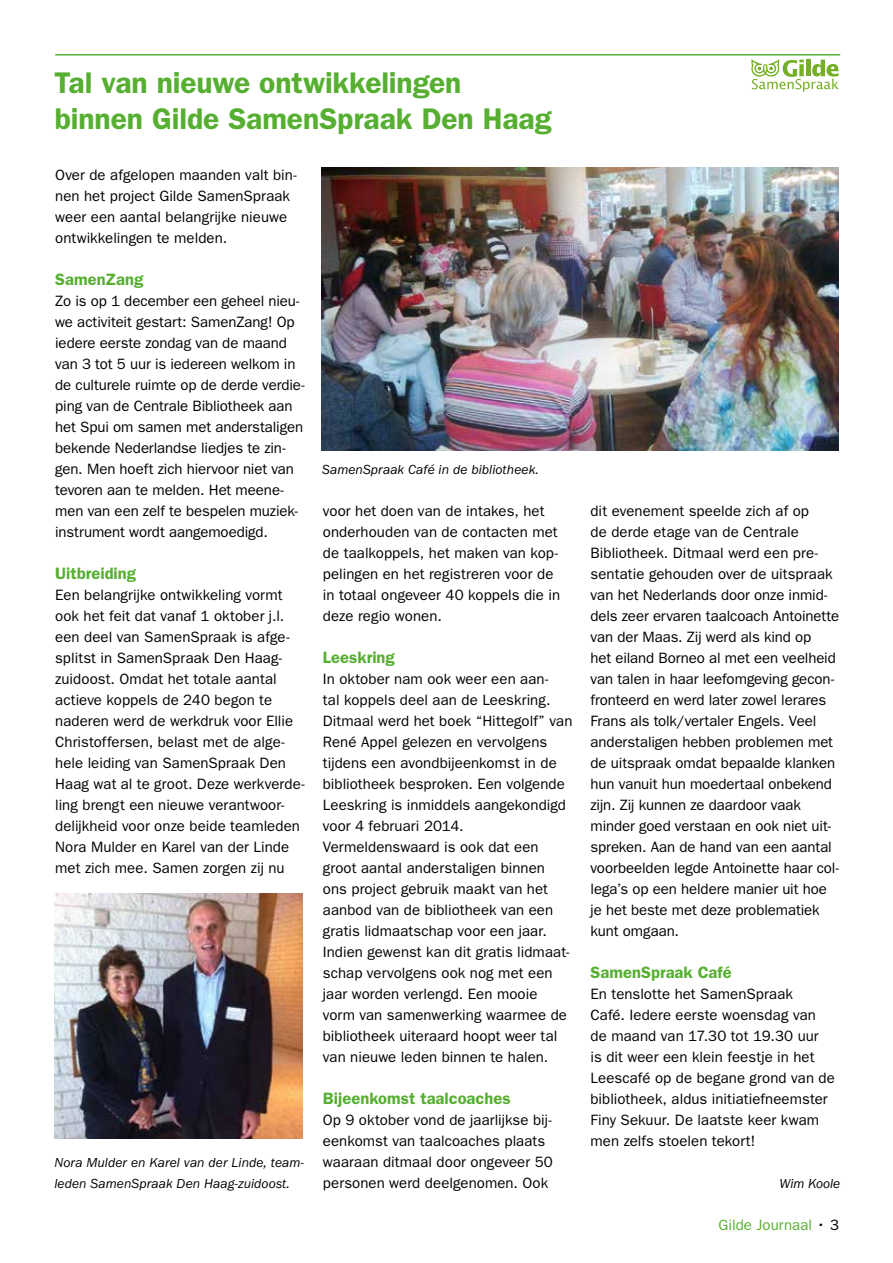
<style>
.page{position:relative;width:893px;height:1263px;background:#fff}
.page>*{position:absolute;margin:0;border:0;box-sizing:border-box;transform-origin:0 0}
.t1{font:600 30px/36px "ITC Franklin Gothic Std";letter-spacing:-.005em;color:#56af31}
.t2{font:600 16.5px "ITC Franklin Gothic Std";color:#56af31}
.t3{font:15px/21px "ITC Franklin Gothic Std";color:#000}
.t4{font:15px "ITC Franklin Gothic Std";letter-spacing:.005em;color:#56af31}
.t5{font:italic 13.5px/21px "ITC Franklin Gothic Std";letter-spacing:.005em;color:#000}
.s1{color:#000}
</style>
<div class="page">
<img style="left:54px;top:893px;width:248px;height:245px">
<img style="left:322px;top:167px;width:516px;height:284px">
<svg style="left:751px;top:59px;width:88px;height:33px"></svg>
<hr style="left:55px;top:54px;width:785px;height:2px;background:#56af31">
<h1 class="t1" style="left:55px;top:65px;width:498px">Tal van nieuwe ontwikkelingen binnen Gilde SamenSpraak Den Haag</h1>
<p class="t3" style="left:55px;top:165px;width:243px">Over de afgelopen maanden valt bin&shy;nen het project Gilde SamenSpraak weer een aantal belangrijke nieuwe ontwikkelingen te melden.</p>
<p class="t2" style="left:55px;top:270px;width:90px">SamenZang</p>
<p class="t3" style="left:55px;top:291px;width:251px">Zo is op 1 december een geheel nieu&shy;we activiteit gestart: SamenZang! Op iedere eerste zondag van de maand van 3 tot 5 uur is iedereen welkom in de culturele ruimte op de derde verdie&shy;ping van de Centrale Bibliotheek aan het Spui om samen met anderstaligen bekende Nederlandse liedjes te zin&shy;gen. Men hoeft zich hiervoor niet van tevoren aan te melden. Het meene&shy;men van een zelf te bespelen muziek&shy;instrument wordt aangemoedigd.</p>
<p class="t2" style="left:55px;top:564px;width:82px">Uitbreiding</p>
<p class="t3" style="left:55px;top:585px;width:251px">Een belangrijke ontwikkeling vormt ook het feit dat vanaf 1 oktober j.l. een deel van SamenSpraak is afge&shy;splitst in SamenSpraak Den Haag&shy;zuidoost. Omdat het totale aantal actieve koppels de 240 begon te naderen werd de werkdruk voor Ellie Christoffersen, belast met de alge&shy;hele leiding van SamenSpraak Den Haag wat al te groot. Deze werkverde&shy;ling brengt een nieuwe verantwoor&shy;delijkheid voor onze beide teamleden Nora Mulder en Karel van der Linde met zich mee. Samen zorgen zij nu</p>
<p class="t5" style="left:54px;top:1152px;width:251px">Nora Mulder en Karel van der Linde, team&shy;leden SamenSpraak Den Haag-zuidoost.</p>
<p class="t5" style="left:322px;top:459px;width:218px">SamenSpraak Café in de bibliotheek.</p>
<p class="t3" style="left:323px;top:501px;width:239px">voor het doen van de intakes, het onderhouden van de contacten met de taalkoppels, het maken van kop&shy;pelingen en het registreren voor de in totaal ongeveer 40 koppels die in deze regio wonen.</p>
<p class="t2" style="left:323px;top:648px;width:73px">Leeskring</p>
<p class="t3" style="left:323px;top:669px;width:251px">In oktober nam ook weer een aan-<br>tal koppels deel aan de Leeskring.<br>Ditmaal werd het boek “Hittegolf” van René Appel gelezen en vervolgens tijdens een avondbijeenkomst in de bibliotheek besproken. Een volgende Leeskring is inmiddels aangekondigd voor 4 februari 2014.<br>Vermeldenswaard is ook dat een groot aantal anderstaligen binnen ons project gebruik maakt van het aanbod van de bibliotheek van een gratis lidmaatschap voor een jaar.<br>Indien gewenst kan dit gratis lidmaat&shy;schap vervolgens ook nog met een jaar worden verlengd. Een mooie vorm van samenwerking waarmee de bibliotheek uiteraard hoopt weer tal van nieuwe leden binnen te halen.</p>
<p class="t2" style="left:323px;top:1089px;width:189px">Bijeenkomst taalcoaches</p>
<p class="t3" style="left:323px;top:1110px;width:232px">Op 9 oktober vond de jaarlijkse bij&shy;eenkomst van taalcoaches plaats waaraan ditmaal door ongeveer 50 personen werd deelgenomen. Ook</p>
<p class="t3" style="left:590px;top:501px;width:250px">dit evenement speelde zich af op<br>de derde etage van de Centrale Bibliotheek. Ditmaal werd een pre&shy;sentatie gehouden over de uitspraak van het Nederlands door onze inmid&shy;dels zeer ervaren taalcoach Antoinette van der Maas. Zij werd als kind op<br>het eiland Borneo al met een veelheid van talen in haar leefomgeving gecon&shy;fronteerd en werd later zowel lerares Frans als tolk/vertaler Engels. Veel anderstaligen hebben problemen met de uitspraak omdat bepaalde klanken hun vanuit hun moedertaal onbekend zijn. Zij kunnen ze daardoor vaak minder goed verstaan en ook niet uit&shy;spreken. Aan de hand van een aantal voorbeelden legde Antoinette haar col&shy;lega’s op een heldere manier uit hoe je het beste met deze problematiek kunt omgaan.</p>
<p class="t2" style="left:590px;top:963px;width:143px">SamenSpraak Café</p>
<p class="t3" style="left:590px;top:984px;width:246px">En tenslotte het SamenSpraak<br>Café. Iedere eerste woensdag van de maand van 17.30 tot 19.30 uur<br>is dit weer een klein feestje in het<br>Leescafé op de begane grond van de bibliotheek, aldus initiatiefneemster<br>Finy Sekuur. De laatste keer kwam men zelfs stoelen tekort!</p>
<p class="t5" style="left:779px;top:1173px;width:62px">Wim Koole</p>
<p class="t4" style="left:718px;top:1216px;width:122px">Gilde Journaal <span class="s1">• 3</span></p>
</div>
